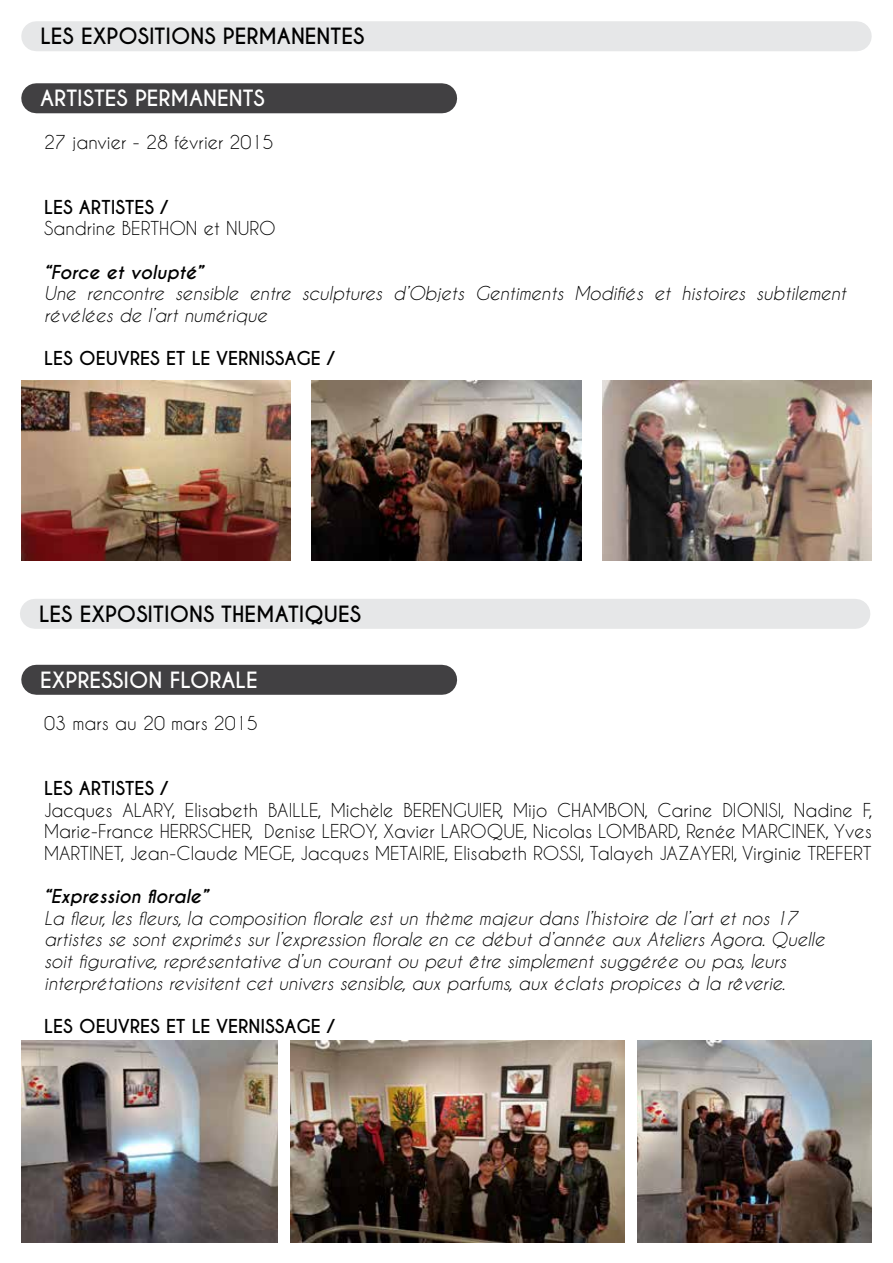
<style>
.page{position:relative;width:893px;height:1263px;background:#fff}
.page>*{position:absolute;margin:0;border:0;box-sizing:border-box;transform-origin:0 0}
.t1{font:700 21px "Caviar Dreams";color:#000}
.t2{font:700 21px "Caviar Dreams";color:#fff}
.t3{font:italic 18px/21.6px "Caviar Dreams";color:#000}
.t4{font:18px/21.6px "Caviar Dreams";color:#000;text-align:justify}
.t5{font:700 18px "Caviar Dreams";color:#000}
.t6{font:italic 700 18px "Caviar Dreams";color:#000}
</style>
<div class="page">
<div style="left:36px;top:21px;width:821px;height:30px;background:#e6e7e8"></div>
<div style="left:36px;top:83px;width:406px;height:30px;background:#414042"></div>
<div style="left:36px;top:665px;width:406px;height:30px;background:#414042"></div>
<img style="left:21px;top:381px;width:270px;height:180px">
<img style="left:602px;top:381px;width:270px;height:180px">
<img style="left:312px;top:381px;width:269px;height:180px">
<img style="left:638px;top:1041px;width:234px;height:202px">
<img style="left:291px;top:1041px;width:333px;height:202px">
<img style="left:21px;top:1041px;width:257px;height:202px">
<div style="left:35px;top:599px;width:820px;height:30px;background:#e6e7e8"></div>
<p class="t1" style="left:40px;top:24px;width:197px">LES EXPOSITIONS PERMANENTES</p>
<p class="t2" style="left:40px;top:86px;width:12px">ARTISTES</p>
<p class="t2" style="left:135px;top:86px;width:14px">PERMANENTS</p>
<p class="t4" style="left:44px;top:131px;width:231px">27 janvier - 28 février 2015</p>
<p class="t5" style="left:44px;top:196px;width:10px">LES</p>
<p class="t5" style="left:79px;top:196px;width:11px">ARTISTES</p>
<p class="t5" style="left:160px;top:196px;width:9px">/</p>
<p class="t4" style="left:44px;top:217px;width:233px">Sandrine BERTHON et NURO</p>
<p class="t6" style="left:44px;top:261px;width:160px">“Force et volupté”</p>
<p class="t3" style="left:44px;top:282px;width:803px">Une rencontre sensible entre sculptures d’Objets Gentiments Modifiés et histoires subtilement révélées de l’art numérique</p>
<p class="t5" style="left:44px;top:347px;width:10px">LES</p>
<p class="t5" style="left:79px;top:347px;width:14px">OEU</p>
<p class="t5" style="left:118px;top:347px;width:23px">VRES</p>
<p class="t5" style="left:166px;top:347px;width:74px">ET LE VERNISSAGE</p>
<p class="t5" style="left:327px;top:347px;width:9px">/</p>
<p class="t1" style="left:39px;top:601px;width:220px">LES EXPOSITIONS THEMATIQUES</p>
<p class="t2" style="left:40px;top:667px;width:13px">EXPRESSION</p>
<p class="t2" style="left:170px;top:667px;width:25px">FLORALE</p>
<p class="t4" style="left:44px;top:712px;width:215px">03 mars au 20 mars 2015</p>
<p class="t5" style="left:44px;top:778px;width:10px">LES</p>
<p class="t5" style="left:79px;top:778px;width:11px">ARTISTES</p>
<p class="t5" style="left:160px;top:778px;width:9px">/</p>
<p class="t4" style="left:44px;top:799px;width:830px">Jacques ALARY, Elisabeth BAILLE, Michèle BERENGUIER, Mijo CHAMBON, Carine DIONISI, Nadine F, Marie-France HERRSCHER, Denise LEROY, Xavier LAROQUE, Nicolas LOMBARD, Renée MARCINEK, Yves MARTINET, Jean-Claude MEGE, Jacques METAIRIE, Elisabeth ROSSI, Talayeh JAZAYERI, Virginie TREFERT</p>
<p class="t6" style="left:44px;top:886px;width:165px">“Expression florale”</p>
<p class="t3" style="left:44px;top:907px;width:782px">La fleur, les fleurs, la composition florale est un thème majeur dans l’histoire de l’art et nos 17 artistes se sont exprimés sur l’expression florale en ce début d’année aux Ateliers Agora. Quelle soit figurative, représentative d’un courant ou peut être simplement suggérée ou pas, leurs interprétations revisitent cet univers sensible, aux parfums, aux éclats propices à la rêverie.</p>
<p class="t5" style="left:44px;top:1015px;width:10px">LES</p>
<p class="t5" style="left:79px;top:1015px;width:14px">OEU</p>
<p class="t5" style="left:118px;top:1015px;width:23px">VRES</p>
<p class="t5" style="left:166px;top:1015px;width:74px">ET LE VERNISSAGE</p>
<p class="t5" style="left:327px;top:1015px;width:9px">/</p>
</div>
